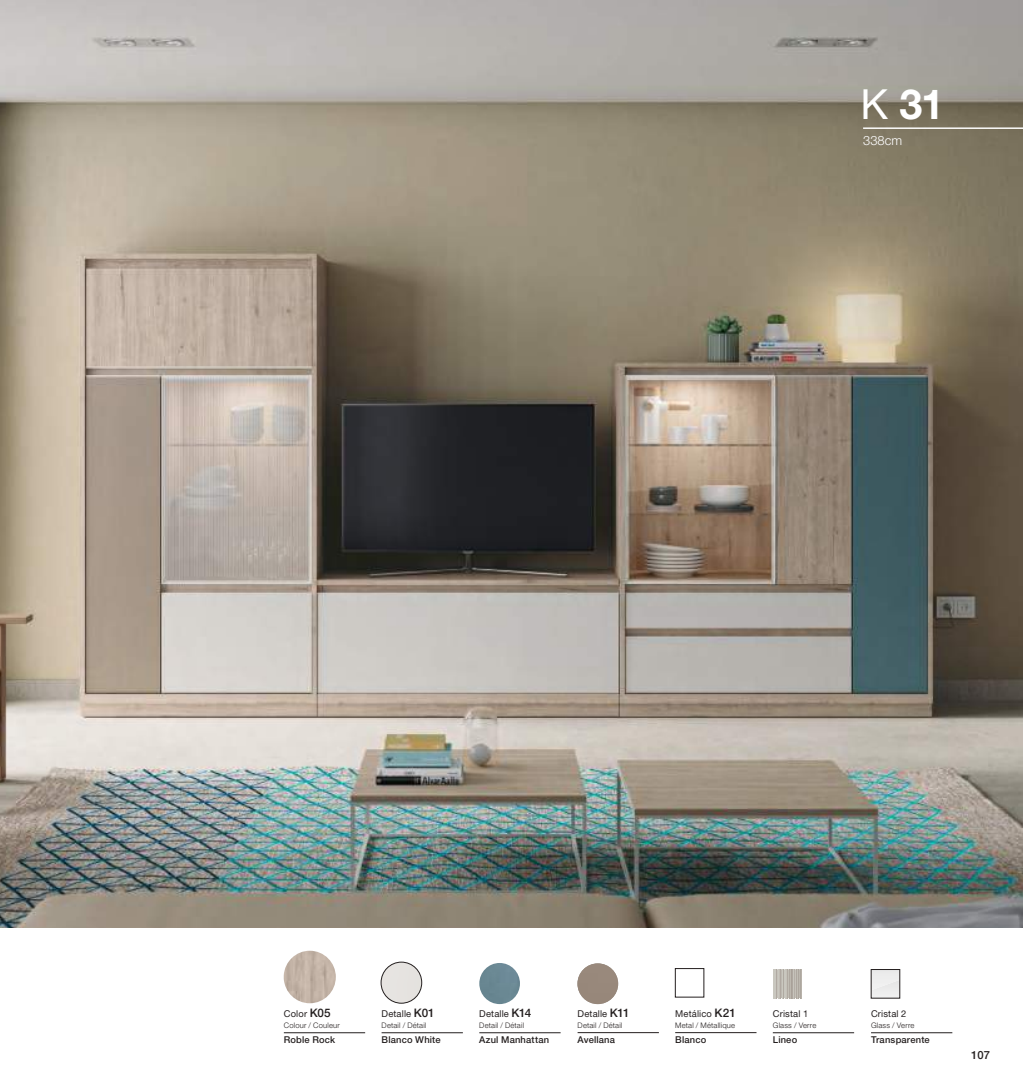
<style>
.page{position:relative;width:1023px;height:1076px;background:#fff}
.page>*{position:absolute;margin:0;border:0;box-sizing:border-box;transform-origin:0 0}
.t1{font:700 41.25px "Helvetica Neue";color:#fff}
.t2{font:300 12.88px "Helvetica Neue";letter-spacing:.005em;color:#fff}
.t3{font:500 11.25px "Helvetica Neue";color:#241f1f}
.t4{font:9.38px "Helvetica Neue";letter-spacing:.015em;color:#241f1f}
.t5{font:500 9.38px "Helvetica Neue";letter-spacing:.02em;color:#241f1f}
.t6{font:300 7.62px "Helvetica Neue";letter-spacing:.025em;color:#241f1f}
.s1{font-weight:400}
.s2{font-weight:500;font-size:11.75px}
</style>
<div class="page">
<img style="left:0;top:0;width:1023px;height:927px">
<svg style="left:773px;top:969px;width:28px;height:29px"></svg>
<hr style="left:863px;top:127px;width:160px;height:2px;background:#fff">
<img style="left:479px;top:963px;width:41px;height:41px;border-radius:20px">
<img style="left:381px;top:962px;width:41px;height:41px;border-radius:20px">
<div style="left:381px;top:962px;width:41px;height:41px;border:1px solid #241f1f;border-radius:50%"></div>
<img style="left:284px;top:950px;width:52px;height:53px;border-radius:26px">
<hr style="left:284px;top:1032px;width:81px;height:1px;background:#241f1f">
<hr style="left:381px;top:1032px;width:82px;height:1px;background:#241f1f">
<hr style="left:479px;top:1032px;width:81px;height:1px;background:#241f1f">
<hr style="left:871px;top:1032px;width:81px;height:1px;background:#241f1f">
<hr style="left:772px;top:1032px;width:82px;height:1px;background:#241f1f">
<hr style="left:675px;top:1032px;width:81px;height:1px;background:#241f1f">
<div style="left:675px;top:968px;width:29px;height:29px;border:1px solid #241f1f"></div>
<img style="left:577px;top:963px;width:41px;height:41px;border-radius:20px">
<hr style="left:577px;top:1032px;width:82px;height:1px;background:#241f1f">
<h1 class="t1" style="left:860px;top:79px;width:85px"><span class="s1">K</span> 31</h1>
<h2 class="t2" style="left:863px;top:133px;width:41px">338cm</h2>
<p class="t4" style="left:284px;top:1008px;width:48px">Color <span class="s2">K05</span></p>
<p class="t6" style="left:284px;top:1020px;width:57px">Colour / Couleur</p>
<p class="t4" style="left:381px;top:1008px;width:55px">Detalle <span class="s2">K01</span></p>
<p class="t6" style="left:381px;top:1020px;width:46px">Detail / Détail</p>
<p class="t4" style="left:479px;top:1008px;width:54px">Detalle <span class="s2">K14</span></p>
<p class="t6" style="left:479px;top:1020px;width:46px">Detail / Détail</p>
<p class="t4" style="left:577px;top:1008px;width:53px">Detalle <span class="s2">K11</span></p>
<p class="t6" style="left:577px;top:1020px;width:46px">Detail / Détail</p>
<p class="t4" style="left:675px;top:1008px;width:62px">Metálico <span class="s2">K21</span></p>
<p class="t6" style="left:675px;top:1020px;width:61px">Metal / Métallique</p>
<p class="t4" style="left:772px;top:1008px;width:37px">Cristal 1</p>
<p class="t6" style="left:772px;top:1020px;width:45px">Glass / Verre</p>
<p class="t4" style="left:871px;top:1008px;width:37px">Cristal 2</p>
<p class="t6" style="left:871px;top:1020px;width:45px">Glass / Verre</p>
<p class="t5" style="left:577px;top:1034px;width:39px">Avellana</p>
<p class="t5" style="left:675px;top:1034px;width:33px">Blanco</p>
<p class="t5" style="left:284px;top:1034px;width:53px">Roble Rock</p>
<p class="t5" style="left:381px;top:1034px;width:61px">Blanco White</p>
<p class="t5" style="left:479px;top:1034px;width:71px">Azul Manhattan</p>
<p class="t5" style="left:772px;top:1034px;width:26px">Lineo</p>
<p class="t5" style="left:871px;top:1034px;width:60px">Transparente</p>
<h3 class="t3" style="left:971px;top:1048px;width:20px">107</h3>
</div>
